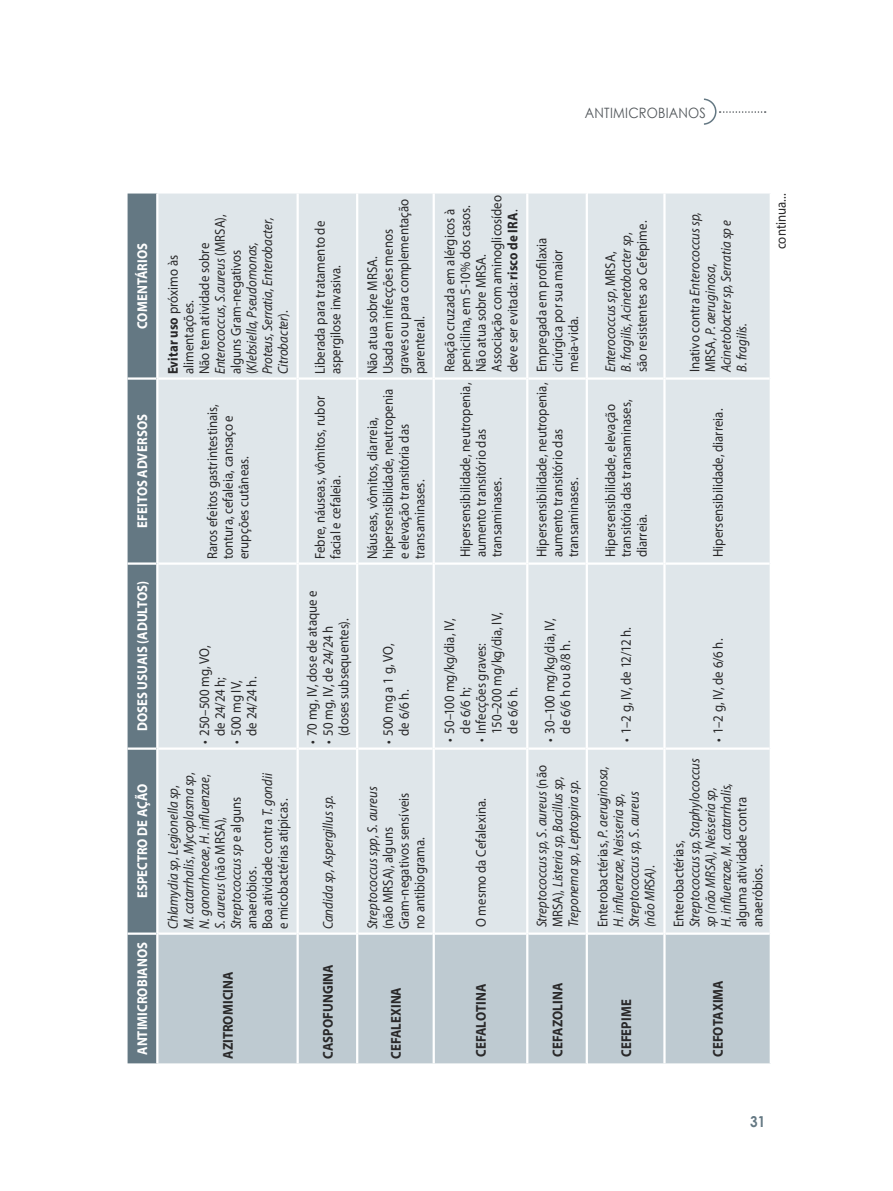
<style>
.page{position:relative;width:893px;height:1191px;background:#fff}
.page>*{position:absolute;margin:0;border:0;box-sizing:border-box;transform-origin:0 0}
.t1{font:700 15px "Century Gothic";color:#647883;scale:.9 1}
.t2{font:14.25px/15.8px "Myriad Pro";color:#292829;scale:.9 1}
.t3{font:italic 14.25px/15.8px "Myriad Pro";color:#292829;scale:.9 1}
.t4{font:700 14.25px "Myriad Pro";letter-spacing:.005em;color:#fff;scale:.9 1}
.t5{font:700 14.25px "Myriad Pro";letter-spacing:.005em;color:#292829;scale:.9 1}
.t6{font:14.25px "Century Gothic";letter-spacing:.015em;color:#52575b;scale:.9 1}
.s1{font-weight:700;font-style:normal}
.s2{font-style:normal}
.s3{font-style:italic}
.s4{font-weight:700}
</style>
<div class="page">
<svg style="left:704px;top:98px;width:62px;height:27px"></svg>
<div style="left:128px;top:193px;width:28px;height:870px;background:#647883"></div>
<div style="left:158px;top:934px;width:428px;height:129px;background:#becad1"></div>
<div style="left:158px;top:193px;width:428px;height:739px;background:#dfe6ea"></div>
<hr style="left:158px;top:747px;width:139px;height:2px;background:#fff">
<hr style="left:158px;top:562px;width:139px;height:3px;background:#fff">
<hr style="left:158px;top:377px;width:139px;height:3px;background:#fff">
<hr style="left:297px;top:933px;width:2px;height:130px;background:#fff">
<hr style="left:297px;top:748px;width:2px;height:185px;background:#fff">
<hr style="left:297px;top:563px;width:2px;height:185px;background:#fff">
<hr style="left:299px;top:747px;width:57px;height:2px;background:#fff">
<hr style="left:297px;top:378px;width:2px;height:185px;background:#fff">
<hr style="left:299px;top:562px;width:57px;height:3px;background:#fff">
<hr style="left:297px;top:193px;width:2px;height:185px;background:#fff">
<hr style="left:299px;top:377px;width:57px;height:3px;background:#fff">
<hr style="left:358px;top:747px;width:75px;height:2px;background:#fff">
<hr style="left:358px;top:562px;width:75px;height:3px;background:#fff">
<hr style="left:358px;top:377px;width:75px;height:3px;background:#fff">
<hr style="left:435px;top:747px;width:91px;height:2px;background:#fff">
<hr style="left:435px;top:562px;width:91px;height:3px;background:#fff">
<hr style="left:435px;top:377px;width:91px;height:3px;background:#fff">
<hr style="left:526px;top:933px;width:2px;height:130px;background:#fff">
<hr style="left:526px;top:748px;width:2px;height:185px;background:#fff">
<hr style="left:526px;top:563px;width:2px;height:185px;background:#fff">
<hr style="left:528px;top:747px;width:58px;height:2px;background:#fff">
<hr style="left:526px;top:378px;width:2px;height:185px;background:#fff">
<hr style="left:528px;top:562px;width:58px;height:3px;background:#fff">
<hr style="left:526px;top:193px;width:2px;height:185px;background:#fff">
<hr style="left:528px;top:377px;width:58px;height:3px;background:#fff">
<hr style="left:128px;top:932px;width:28px;height:2px;background:#fff">
<hr style="left:128px;top:747px;width:28px;height:2px;background:#fff">
<hr style="left:128px;top:562px;width:28px;height:3px;background:#fff">
<hr style="left:128px;top:377px;width:28px;height:3px;background:#fff">
<hr style="left:356px;top:933px;width:2px;height:130px;background:#fff">
<hr style="left:356px;top:748px;width:2px;height:185px;background:#fff">
<hr style="left:356px;top:563px;width:2px;height:185px;background:#fff">
<hr style="left:356px;top:378px;width:2px;height:185px;background:#fff">
<hr style="left:356px;top:193px;width:2px;height:185px;background:#fff">
<hr style="left:433px;top:933px;width:2px;height:130px;background:#fff">
<hr style="left:433px;top:748px;width:2px;height:185px;background:#fff">
<hr style="left:433px;top:563px;width:2px;height:185px;background:#fff">
<hr style="left:433px;top:378px;width:2px;height:185px;background:#fff">
<hr style="left:433px;top:193px;width:2px;height:185px;background:#fff">
<svg style="left:588px;top:193px;width:182px;height:870px;background:#dae1e6"></svg>
<hr style="left:588px;top:932px;width:75px;height:2px;background:#fff">
<hr style="left:588px;top:747px;width:75px;height:2px;background:#fff">
<hr style="left:588px;top:562px;width:75px;height:3px;background:#fff">
<hr style="left:588px;top:377px;width:75px;height:3px;background:#fff">
<hr style="left:663px;top:933px;width:3px;height:130px;background:#fff">
<hr style="left:663px;top:748px;width:3px;height:185px;background:#fff">
<hr style="left:666px;top:932px;width:104px;height:2px;background:#fff">
<hr style="left:663px;top:563px;width:3px;height:185px;background:#fff">
<hr style="left:666px;top:747px;width:104px;height:2px;background:#fff">
<hr style="left:663px;top:378px;width:3px;height:185px;background:#fff">
<hr style="left:666px;top:562px;width:104px;height:3px;background:#fff">
<hr style="left:663px;top:193px;width:3px;height:185px;background:#fff">
<hr style="left:666px;top:377px;width:104px;height:3px;background:#fff">
<p class="t6" style="left:585px;top:102px;width:135px">ANTIMICROBIANOS</p>
<p class="t4" style="left:133px;top:329px;width:97px;rotate:-90deg">COMENTÁRIOS</p>
<p class="t4" style="left:133px;top:528px;width:128px;rotate:-90deg">EFEITOS ADVERSOS</p>
<p class="t4" style="left:133px;top:731px;width:169px;rotate:-90deg">DOSES USUAIS (ADULTOS)</p>
<p class="t4" style="left:133px;top:898px;width:129px;rotate:-90deg">ESPECTRO DE AÇÃO</p>
<p class="t4" style="left:133px;top:1054px;width:127px;rotate:-90deg">ANTIMICROBIANOS</p>
<p class="t3" style="left:165px;top:374px;width:179px;rotate:-90deg"><span class="s1">Evitar uso</span> <span class="s2">próximo às alimentações.<br>Não tem atividade sobre<br></span>Enterococcus, S.aureus <span class="s2">(MRSA), alguns Gram-negativos (</span>Klebsiella, Pseudomonas,<br>Proteus, Serratia, Enterobacter,<br>Citrobacter<span class="s2">).</span></p>
<p class="t2" style="left:204px;top:559px;width:174px;rotate:-90deg">Raros efeitos gastrintestinais, tontura, cefaleia, cansaço e erupções cutâneas.</p>
<p class="t2" style="left:196px;top:736px;width:102px;text-indent:-9px;rotate:-90deg">• 250–500 mg, VO, de 24/24 h;</p>
<p class="t2" style="left:228px;top:744px;width:77px;text-align:center;rotate:-90deg">• 500 mg IV, de 24/24 h.</p>
<p class="t3" style="left:165px;top:929px;width:176px;rotate:-90deg">Chlamydia sp<span class="s2">,</span> Legionella sp<span class="s2">,<br></span>M. catarrhalis<span class="s2">,</span> Mycoplasma sp<span class="s2">,<br></span>N. gonorrhoeae<span class="s2">,</span> H. influenzae<span class="s2">,<br></span>S. aureus <span class="s2">(não MRSA),<br></span>Streptococcus sp <span class="s2">e alguns anaeróbios.<br>Boa atividade contra</span> T. gondii <span class="s2">e micobactérias atípicas.</span></p>
<p class="t5" style="left:219px;top:1059px;width:99px;rotate:-90deg">AZITROMICINA</p>
<p class="t2" style="left:312px;top:374px;width:172px;rotate:-90deg">Liberada para tratamento de aspergilose invasiva.</p>
<p class="t2" style="left:312px;top:559px;width:183px;rotate:-90deg">Febre, náuseas, vômitos, rubor facial e cefaleia.</p>
<p class="t2" style="left:304px;top:744px;width:173px;rotate:-90deg">• 70 mg, IV, dose de ataque e</p>
<p class="t2" style="left:320px;top:744px;width:141px;text-align:center;rotate:-90deg">• 50 mg, IV, de 24/24 h (doses subsequentes).</p>
<p class="t2" style="left:364px;top:374px;width:197px;rotate:-90deg">Não atua sobre MRSA.<br>Usada em infecções menos graves ou para complementação parenteral.</p>
<p class="t2" style="left:364px;top:559px;width:191px;rotate:-90deg">Náuseas, vômitos, diarreia, hipersensibilidade, neutropenia e elevação transitória das transaminases.</p>
<p class="t2" style="left:380px;top:736px;width:104px;text-indent:-9px;rotate:-90deg">• 500 mg a 1 g, VO, de 6/6 h.</p>
<p class="t3" style="left:320px;top:929px;width:151px;rotate:-90deg">Candida sp, Aspergillus sp.</p>
<p class="t5" style="left:319px;top:1059px;width:107px;rotate:-90deg">CASPOFUNGINA</p>
<p class="t2" style="left:364px;top:929px;width:160px;rotate:-90deg"><span class="s3">Streptococcus spp</span>, <span class="s3">S. aureus </span>(não MRSA), alguns<br>Gram-negativos sensíveis no antibiograma.</p>
<p class="t5" style="left:387px;top:1059px;width:82px;rotate:-90deg">CEFALEXINA</p>
<p class="t2" style="left:441px;top:372px;width:198px;rotate:-90deg">Reação cruzada em alérgicos à penicilina, em 5-10% dos casos.<br>Não atua sobre MRSA.<br>Associação com aminoglicosídeo deve ser evitada: <span class="s4">risco de IRA</span>.</p>
<p class="t2" style="left:457px;top:557px;width:195px;rotate:-90deg">Hipersensibilidade, neutropenia, aumento transitório das transaminases.</p>
<p class="t2" style="left:441px;top:733px;width:129px;text-indent:-8px;rotate:-90deg">• 50–100 mg/kg/dia, IV, de 6/6 h;</p>
<p class="t2" style="left:473px;top:733px;width:136px;text-indent:-9px;rotate:-90deg">• Infecções graves:<br>150–200 mg/kg/dia, IV, de 6/6 h.</p>
<p class="t2" style="left:473px;top:927px;width:145px;rotate:-90deg">O mesmo da Cefalexina.</p>
<p class="t5" style="left:472px;top:1057px;width:83px;rotate:-90deg">CEFALOTINA</p>
<p class="t2" style="left:534px;top:372px;width:151px;rotate:-90deg">Empregada em profilaxia cirúrgica por sua maior meia-vida.</p>
<p class="t2" style="left:534px;top:557px;width:195px;rotate:-90deg">Hipersensibilidade, neutropenia, aumento transitório das transaminases.</p>
<p class="t3" style="left:602px;top:372px;width:170px;rotate:-90deg">Enterococcus sp<span class="s2">, MRSA,<br></span>B. fragilis, Acinetobacter sp<span class="s2">, são resistentes ao Cefepime.</span></p>
<p class="t2" style="left:602px;top:557px;width:177px;rotate:-90deg">Hipersensibilidade, elevação transitória das transaminases, diarreia.</p>
<p class="t3" style="left:686px;top:372px;width:180px;rotate:-90deg"><span class="s2">Inativo contra</span> Enterococcus sp,<br><span class="s2">MRSA</span>, P. aeruginosa,<br>Acinetobacter sp, Serratia sp e<br>B. fragilis.</p>
<p class="t2" style="left:710px;top:557px;width:166px;rotate:-90deg">Hipersensibilidade, diarreia.</p>
<p class="t2" style="left:773px;top:249px;width:63px;rotate:-90deg">continua...</p>
<p class="t2" style="left:542px;top:733px;width:129px;text-indent:-9px;rotate:-90deg">• 30–100 mg/kg/dia, IV, de 6/6 h ou 8/8 h.</p>
<p class="t3" style="left:534px;top:927px;width:182px;rotate:-90deg">Streptococcus sp, S. aureus <span class="s2">(não<br>MRSA),</span> Listeria sp, Bacillus sp,<br>Treponema sp, Leptospira sp<span class="s2">.</span></p>
<p class="t2" style="left:618px;top:742px;width:129px;rotate:-90deg">• 1–2 g, IV, de 12/12 h.</p>
<p class="t3" style="left:594px;top:927px;width:181px;rotate:-90deg"><span class="s2">Enterobactérias,</span> P. aeruginosa,<br>H. influenzae, Neisseria sp,<br>Streptococcus sp, S. aureus (não MRSA)<span class="s2">.</span></p>
<p class="t2" style="left:710px;top:742px;width:117px;rotate:-90deg">• 1–2 g, IV, de 6/6 h.</p>
<p class="t3" style="left:671px;top:927px;width:189px;rotate:-90deg"><span class="s2">Enterobactérias,<br></span>Streptococcus sp, Staphylococcus sp (não MRSA), Neisseria sp,<br>H. influenzae, M. catarrhalis, <span class="s2">alguma atividade contra anaeróbios.</span></p>
<p class="t5" style="left:548px;top:1057px;width:84px;rotate:-90deg">CEFAZOLINA</p>
<p class="t5" style="left:617px;top:1057px;width:65px;rotate:-90deg">CEFEPIME</p>
<p class="t5" style="left:709px;top:1057px;width:87px;rotate:-90deg">CEFOTAXIMA</p>
<p class="t1" style="left:750px;top:1110px;width:18px">31</p>
</div>
